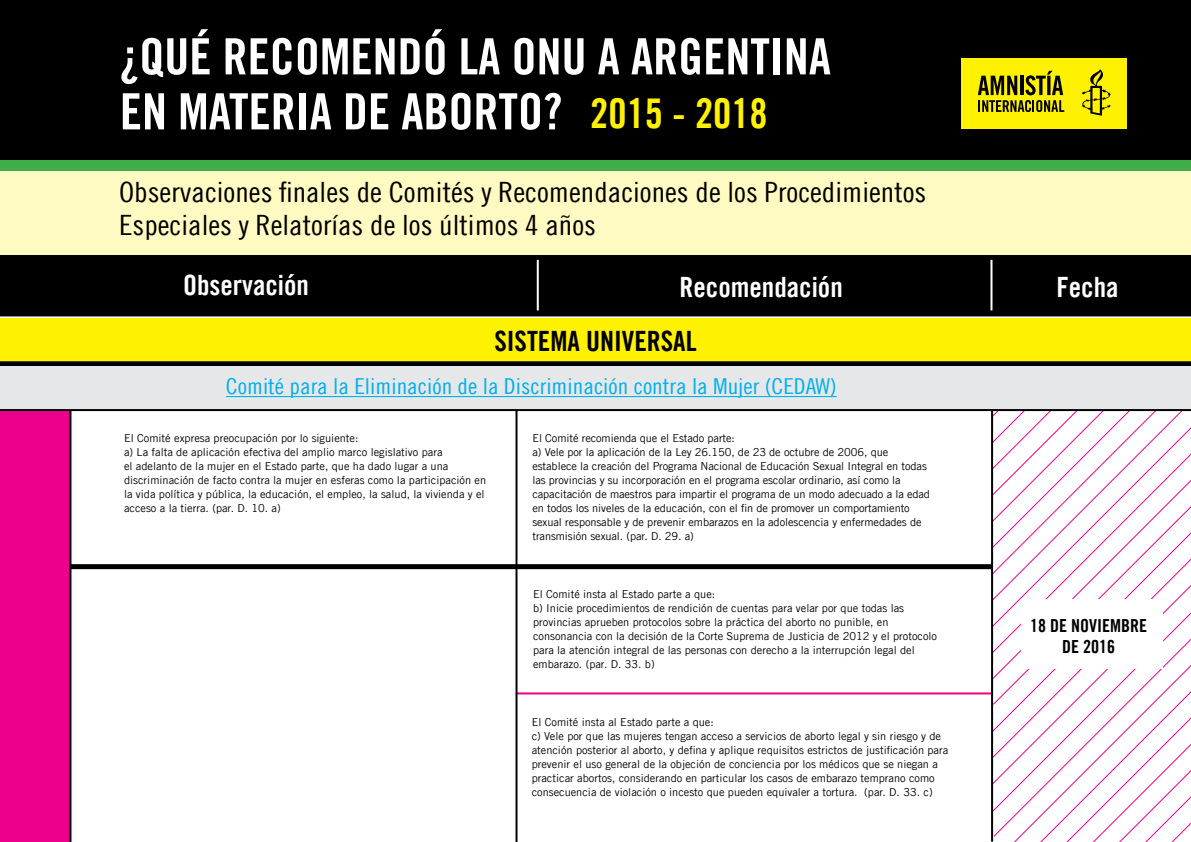
<style>
.page{position:relative;width:1191px;height:842px;background:#fff}
.page>*{position:absolute;margin:0;border:0;box-sizing:border-box;transform-origin:0 0}
.t1{font:50px/55px "Amnesty Trade Gothic Bd Cn 20";color:#fff}
.t2{font:28px/33px "Amnesty Trade Gothic Cn 18";color:#000;scale:1.08 1}
.t3{font:28px "Amnesty Trade Gothic Bd Cn 20";color:#fff}
.t4{font:28px "Amnesty Trade Gothic Bd Cn 20";color:#000}
.t5{font:22px "Amnesty Trade Gothic Cn 18";color:#00b1eb;scale:1.08 1}
.t6{font:18px/21.6px "Amnesty Trade Gothic Bd Cn 20";color:#000;text-align:center}
.t7{font:11px/14px "Amnesty Trade Gothic";color:#000}
.s1{font-size:41px;color:#fff200}
</style>
<div class="page">
<div style="left:0;top:411px;width:70px;height:431px;background:#ec008c"></div>
<svg style="left:993px;top:411px;width:198px;height:431px"></svg>
<div style="left:0;top:0;width:1191px;height:261px;background:#fffac2"></div>
<div style="left:0;top:255px;width:1191px;height:61px;background:#000"></div>
<div style="left:0;top:0;width:1191px;height:164px;background:#000"></div>
<div style="left:71px;top:564px;width:920px;height:5px;background:#000"></div>
<div style="left:1021px;top:599px;width:141px;height:69px;background:#fff"></div>
<div style="left:0;top:318px;width:1191px;height:49px;background:#fff200"></div>
<hr style="left:537px;top:260px;width:2px;height:53px;background:#fff">
<hr style="left:990px;top:260px;width:2px;height:53px;background:#fff">
<div style="left:0;top:361px;width:1191px;height:6px;background:#000"></div>
<div style="left:0;top:310px;width:1191px;height:6px;background:#000"></div>
<hr style="left:69px;top:411px;width:2px;height:431px;background:#000">
<div style="left:0;top:160px;width:1191px;height:11px;background:#41ad49"></div>
<hr style="left:516px;top:692px;width:476px;height:2px;background:#ec008c">
<div style="left:0;top:366px;width:1190px;height:44px;background:#e6e7e8"></div>
<hr style="left:226px;top:396px;width:610px;height:1px;background:#00b1eb">
<hr style="left:0;top:409px;width:1191px;height:2px;background:#000">
<hr style="left:515px;top:411px;width:2px;height:431px;background:#000">
<hr style="left:991px;top:411px;width:2px;height:431px;background:#000">
<div style="left:961px;top:59px;width:165px;height:70px;background:#fff200"></div>
<svg style="left:1081px;top:69px;width:30px;height:47px"></svg>
<svg style="left:978px;top:71px;width:86px;height:41px"></svg>
<h1 class="t1" style="left:120px;top:29px;width:711px">¿QUÉ RECOMENDÓ LA ONU A ARGENTINA<br>EN MATERIA DE ABORTO? <span class="s1">2015 - 2018</span></h1>
<h2 class="t2" style="left:119px;top:176px;width:749px">Observaciones finales de Comités y Recomendaciones de los Procedimientos<br>Especiales y Relatorías de los últimos 4 años</h2>
<h2 class="t3" style="left:183px;top:268px;width:127px">OBSERVACIÓN</h2>
<h2 class="t3" style="left:679px;top:270px;width:165px">RECOMENDACIÓN</h2>
<h2 class="t3" style="left:1056px;top:270px;width:64px">FECHA</h2>
<h2 class="t4" style="left:494px;top:324px;width:119px">SISTEMA UNIVER</h2>
<h2 class="t4" style="left:661px;top:324px;width:37px">SAL</h2>
<h3 class="t5" style="left:226px;top:373px;width:567px">Comité para la Eliminación de la Discriminación contra la Mujer (CEDAW)</h3>
<p class="t7" style="left:124px;top:431px;width:364px">El Comité expresa preocupación por lo siguiente:<br>a) La falta de aplicación efectiva del amplio marco legislativo para<br>el adelanto de la mujer en el Estado parte, que ha dado lugar a una discriminación de facto contra la mujer en esferas como la participación en la vida política y pública, la educación, el empleo, la salud, la vivienda y el acceso a la tierra. (par. D. 10. a)</p>
<p class="t7" style="left:532px;top:431px;width:399px">El Comité recomienda que el Estado parte:<br>a) Vele por la aplicación de la Ley 26.150, de 23 de octubre de 2006, que establece la creación del Programa Nacional de Educación Sexual Integral en todas las provincias y su incorporación en el programa escolar ordinario, así como la capacitación de maestros para impartir el programa de un modo adecuado a la edad en todos los niveles de la educación, con el fin de promover un comportamiento sexual responsable y de prevenir embarazos en la adolescencia y enfermedades de transmisión sexual. (par. D. 29. a)</p>
<p class="t7" style="left:533px;top:587px;width:405px">El Comité insta al Estado parte a que:<br>b) Inicie procedimientos de rendición de cuentas para velar por que todas las provincias aprueben protocolos sobre la práctica del aborto no punible, en consonancia con la decisión de la Corte Suprema de Justicia de 2012 y el protocolo para la atención integral de las personas con derecho a la interrupción legal del embarazo. (par. D. 33. b)</p>
<p class="t7" style="left:531px;top:715px;width:418px">El Comité insta al Estado parte a que:<br>c) Vele por que las mujeres tengan acceso a servicios de aborto legal y sin riesgo y de atención posterior al aborto, y defina y aplique requisitos estrictos de justificación para prevenir el uso general de la objeción de conciencia por los médicos que se niegan a practicar abortos, considerando en particular los casos de embarazo temprano como consecuencia de violación o incesto que pueden equivaler a tortura. (par. D. 33. c)</p>
<h3 class="t6" style="left:1030px;top:614px;width:118px">18 DE NOVIEMBRE<br>DE 2016</h3>
</div>
